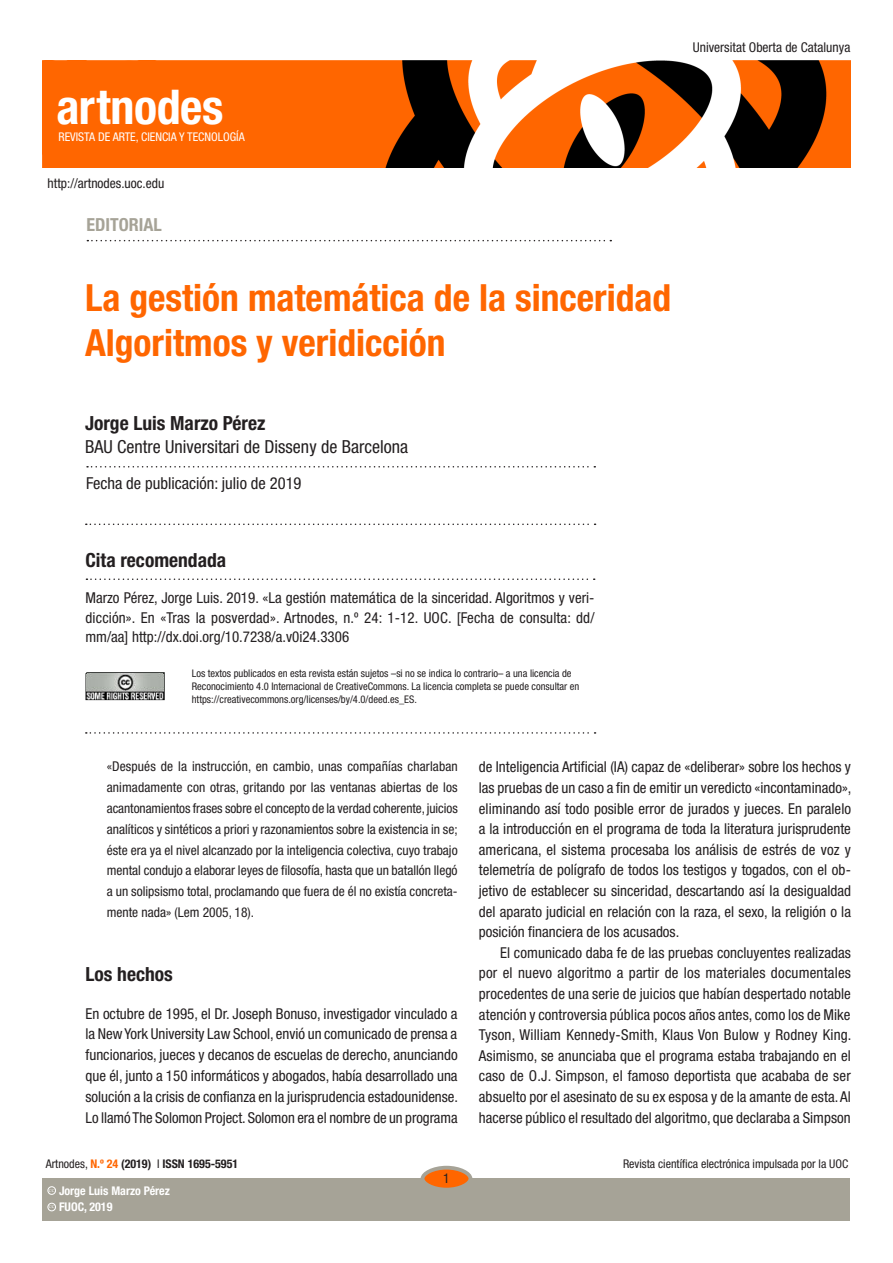
<style>
.page{position:relative;width:893px;height:1263px;background:#fff}
.page>*{position:absolute;margin:0;border:0;box-sizing:border-box;transform-origin:0 0}
.t1{font:700 condensed 48px "Helvetica Neue LT Std";letter-spacing:-.005em;color:#fff}
.Titol_article{font:700 condensed 37.5px "Helvetica Neue LT Std";color:#f60}
.SUBTITOLS{font:700 condensed 19.5px "Helvetica Neue LT Std";color:#231f20}
.inici_Noms_autors{font:700 condensed 19.5px "Helvetica Neue LT Std";color:#231f20}
.inici_Dades_autors{font:condensed 18px "Helvetica Neue LT Std";color:#231f20}
.Titol_nodo{font:700 condensed 18px "Helvetica Neue LT Std";color:#a6a397}
.inici_Dates{font:condensed 16.5px "Helvetica Neue LT Std";color:#231f20}
.text_general_primerp{font:condensed 15px/20.5px "Helvetica Neue LT Std";color:#231f20;text-align:justify}
.text_general{font:condensed 15px/20.5px "Helvetica Neue LT Std";letter-spacing:.005em;color:#231f20;text-align:justify}
.TEXTCITAT{font:condensed 13.5px/20.9px "Helvetica Neue LT Std";color:#231f20;text-align:justify}
.t2{font:condensed 12px "Helvetica Neue LT Std";color:#231f20}
.t3{font:700 condensed 12px "Helvetica Neue LT Std";color:#231f20}
.t4{font:condensed 12px "Helvetica Neue LT Std";color:#fff}
.t5{font:700 condensed 12px "Helvetica Neue LT Std";color:#fff}
.creative_commons{font:condensed 10.5px/12.8px "Helvetica Neue LT Std";color:#231f20}
.t6{font:600 3.9px "Adobe Caslon Pro";color:#fff}
.s1{font-weight:400}
.s2{color:#f60}
</style>
<div class="page">
<img style="left:43px;top:61px;width:807px;height:106px">
<div style="left:43px;top:1178px;width:807px;height:42px;background:#a6a397"></div>
<div style="left:422px;top:1168px;width:48px;height:21px;background:#f60;border-radius:50%"></div>
<div style="left:421px;top:1166px;width:51px;height:25px;border:4px solid #a6a397;border-radius:50%"></div>
<div style="left:48px;top:1203px;width:8px;height:8px;border:1px solid #fff;border-radius:50%"></div>
<div style="left:48px;top:1186px;width:8px;height:8px;border:1px solid #fff;border-radius:50%"></div>
<svg style="left:87px;top:240px;width:524px;height:1px"></svg>
<svg style="left:87px;top:466px;width:508px;height:1px"></svg>
<svg style="left:86px;top:523px;width:510px;height:2px"></svg>
<svg style="left:86px;top:578px;width:509px;height:2px"></svg>
<svg style="left:86px;top:732px;width:510px;height:2px"></svg>
<img style="left:85px;top:672px;width:80px;height:28px">
<p class="t1" style="left:56px;top:77px;width:169px">artnodes</p>
<p class="t4" style="left:58px;top:129px;width:188px">REVISTA DE ARTE, CIENCIA Y TECNOLOGÍA</p>
<p class="TEXTCITAT" style="left:48px;top:173px;width:118px">http://artnodes.uoc.edu</p>
<p class="Titol_nodo" style="left:87px;top:214px;width:77px">EDITORIAL</p>
<p class="Titol_article" style="left:85px;top:275px;width:588px">La gestión matemática de la sinceridad</p>
<p class="Titol_article" style="left:85px;top:320px;width:362px">Algoritmos y veridicción</p>
<p class="inici_Noms_autors" style="left:85px;top:411px;width:182px">Jorge Luis Marzo Pérez</p>
<p class="inici_Dades_autors" style="left:85px;top:436px;width:324px">BAU Centre Universitari de Disseny de Barcelona</p>
<p class="inici_Dates" style="left:86px;top:474px;width:217px">Fecha de publicación: julio de 2019</p>
<p class="TEXTCITAT" style="left:693px;top:37px;width:159px">Universitat Oberta de Catalunya</p>
<p class="SUBTITOLS" style="left:85px;top:548px;width:142px">Cita recomendada</p>
<p class="text_general_primerp" style="left:85px;top:588px;width:511px;line-height:19.5px">Marzo Pérez, Jorge Luis. 2019. «La gestión matemática de la sinceridad. Algoritmos y veri&shy;dicción». En «Tras la posverdad». Artnodes, n.º 24: 1-12. UOC. [Fecha de consulta: dd/ mm/aa] http://dx.doi.org/10.7238/a.v0i24.3306</p>
<p class="creative_commons" style="left:192px;top:667px;width:389px">Los textos publicados en esta revista están sujetos –si no se indica lo contrario– a una licencia de<br>Reconocimiento 4.0 Internacional de CreativeCommons. La licencia completa se puede consultar en https://creativecommons.org/licenses/by/4.0/deed.es_ES.</p>
<p class="TEXTCITAT" style="left:107px;top:756px;width:353px">«Después de la instrucción, en cambio, unas compañías charlaban animadamente con otras, gritando por las ventanas abiertas de los acantonamientos frases sobre el concepto de la verdad coherente, juicios analíticos y sintéticos a priori y razonamientos sobre la existencia in se; éste era ya el nivel alcanzado por la inteligencia colectiva, cuyo trabajo mental condujo a elaborar leyes de filosofía, hasta que un batallón llegó a un solipsismo total, proclamando que fuera de él no existía concreta&shy;mente nada» (Lem 2005, 18).</p>
<p class="SUBTITOLS" style="left:86px;top:962px;width:89px">Los hechos</p>
<p class="text_general_primerp" style="left:86px;top:1003px;width:374px">En octubre de 1995, el Dr. Joseph Bonuso, investigador vinculado a la New York University Law School, envió un comunicado de prensa a funcionarios, jueces y decanos de escuelas de derecho, anunciando que él, junto a 150 informáticos y abogados, había desarrollado una solución a la crisis de confianza en la jurisprudencia estadounidense.<br>Lo llamó The Solomon Project. Solomon era el nombre de un programa</p>
<p class="t3" style="left:46px;top:1157px;width:194px"><span class="s1">Artnodes,</span> <span class="s2">N.º 24</span> (2019) <span class="s1">I</span> ISSN 1695-5951</p>
<p class="t6" style="left:49px;top:1205px;width:7px">CC</p>
<p class="t5" style="left:59px;top:1200px;width:55px">FUOC, 2019</p>
<p class="t5" style="left:59px;top:1183px;width:112px">Jorge Luis Marzo Pérez</p>
<p class="t6" style="left:49px;top:1188px;width:7px">CC</p>
<p class="TEXTCITAT" style="left:443px;top:1168px;width:8px">1</p>
<p class="text_general_primerp" style="left:479px;top:757px;width:374px">de Inteligencia Artificial (IA) capaz de «deliberar» sobre los hechos y las pruebas de un caso a fin de emitir un veredicto «incontaminado», eliminando así todo posible error de jurados y jueces. En paralelo a la introducción en el programa de toda la literatura jurisprudente americana, el sistema procesaba los análisis de estrés de voz y telemetría de polígrafo de todos los testigos y togados, con el ob&shy;jetivo de establecer su sinceridad, descartando así la desigualdad del aparato judicial en relación con la raza, el sexo, la religión o la posición financiera de los acusados.</p>
<p class="text_general" style="left:479px;top:942px;width:374px;text-indent:21px">El comunicado daba fe de las pruebas concluyentes realizadas por el nuevo algoritmo a partir de los materiales documentales procedentes de una serie de juicios que habían despertado notable atención y controversia pública pocos años antes, como los de Mike Tyson, William Kennedy-Smith, Klaus Von Bulow y Rodney King.<br>Asimismo, se anunciaba que el programa estaba trabajando en el caso de O.J. Simpson, el famoso deportista que acababa de ser absuelto por el asesinato de su ex esposa y de la amante de esta. Al hacerse público el resultado del algoritmo, que declaraba a Simpson</p>
<p class="t2" style="left:623px;top:1157px;width:227px">Revista científica electrónica impulsada por la UOC</p>
</div>
